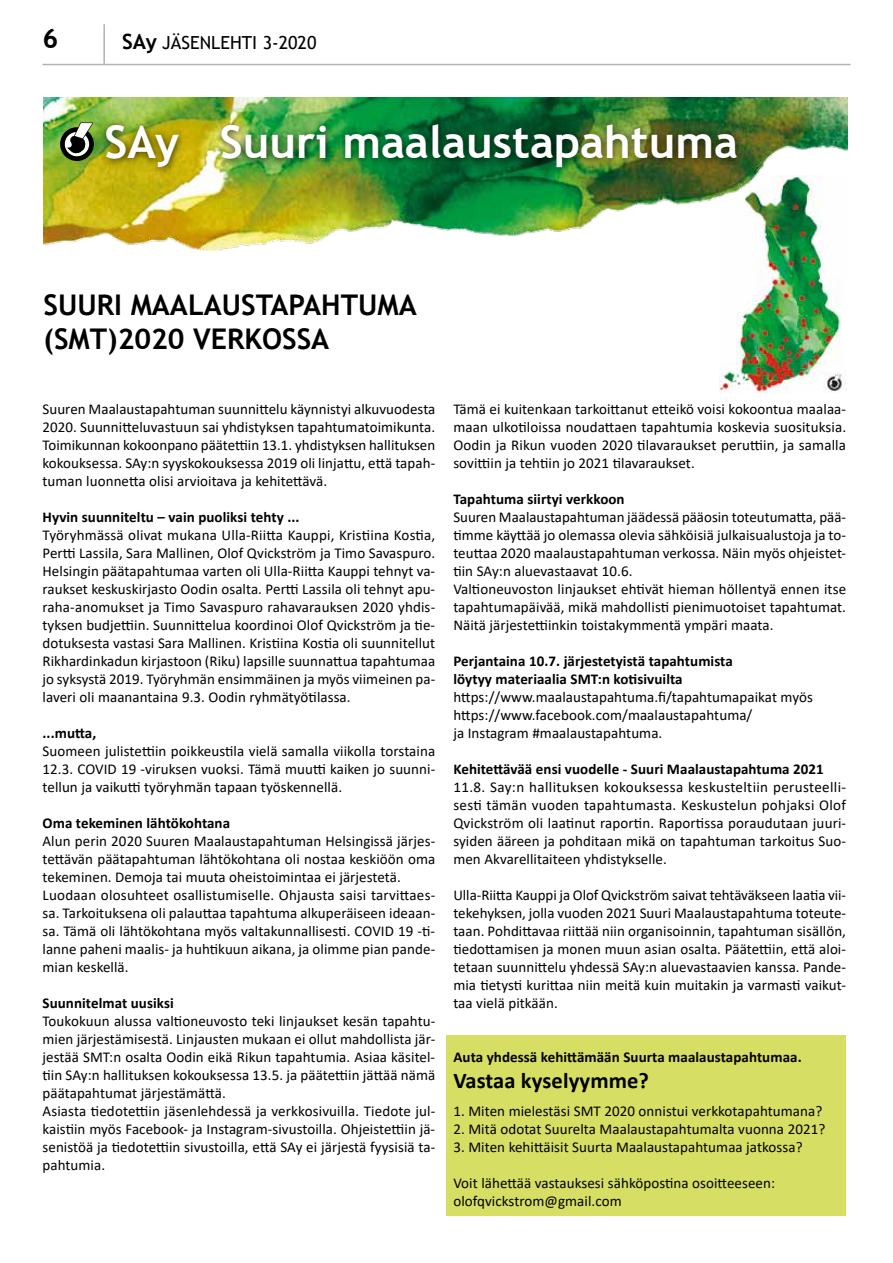
<style>
.page{position:relative;width:893px;height:1263px;background:#fff}
.page>*{position:absolute;margin:0;border:0;box-sizing:border-box;transform-origin:0 0}
.t1{font:700 45px "Trebuchet MS";color:#fff}
.t2{font:700 28.5px/34.2px "Trebuchet MS";color:#000}
.t3{font:700 27px "Trebuchet MS";color:#000}
.t4{font:700 22.5px "Calibri";letter-spacing:.005em;color:#000}
.t5{font:18px "Trebuchet MS";color:#000}
.t6{font:15px/18px "Calibri";letter-spacing:.005em;color:#000;text-align:justify}
.t7{font:700 15px/18px "Calibri";letter-spacing:.005em;color:#000}
.s1{font-weight:700;font-size:21px}
</style>
<div class="page">
<div style="left:446px;top:1035px;width:400px;height:181px;background:#d6de64"></div>
<img style="left:720px;top:252px;width:122px;height:141px">
<img style="left:44px;top:98px;width:803px;height:154px">
<hr style="left:43px;top:64px;width:807px;height:1px;background:#b3b2b2">
<hr style="left:103px;top:24px;width:2px;height:40px;background:#b3b2b2">
<div style="left:100px;top:119px;width:645px;height:58px;background:#000;opacity:.75"></div>
<svg style="left:60px;top:123px;width:34px;height:38px"></svg>
<h3 class="t3" style="left:43px;top:22px;width:17px">6</h3>
<p class="t5" style="left:122px;top:31px;width:196px"><span class="s1">SAy</span> JÄSENLEHTI 3-2020</p>
<h1 class="t1" style="left:105px;top:114px;width:635px">SAy Suuri maalaustapahtuma</h1>
<h2 class="t2" style="left:44px;top:288px;width:375px">SUURI MAALAUSTAPAHTUMA (SMT)2020 VERKOSSA</h2>
<p class="t6" style="left:43px;top:400px;width:394px">Suuren Maalaustapahtuman suunnittelu käynnistyi alkuvuodesta 2020. Suunnitteluvastuun sai yhdistyksen tapahtumatoimikunta.<br>Toimikunnan kokoonpano päätettiin 13.1. yhdistyksen hallituksen kokouksessa. SAy:n syyskokouksessa 2019 oli linjattu, että tapah&shy;tuman luonnetta olisi arvioitava ja kehitettävä.</p>
<p class="t7" style="left:43px;top:508px;width:259px">Hyvin suunniteltu – vain puoliksi tehty ...</p>
<p class="t6" style="left:43px;top:526px;width:394px">Työryhmässä olivat mukana Ulla-Riitta Kauppi, Kristiina Kostia, Pertti Lassila, Sara Mallinen, Olof Qvickström ja Timo Savaspuro.<br>Helsingin päätapahtumaa varten oli Ulla-Riitta Kauppi tehnyt va&shy;raukset keskuskirjasto Oodin osalta. Pertti Lassila oli tehnyt apu&shy;raha-anomukset ja Timo Savaspuro rahavarauksen 2020 yhdis&shy;tyksen budjettiin. Suunnittelua koordinoi Olof Qvickström ja tie&shy;dotuksesta vastasi Sara Mallinen. Kristiina Kostia oli suunnitellut Rikhardinkadun kirjastoon (Riku) lapsille suunnattua tapahtumaa jo syksystä 2019. Työryhmän ensimmäinen ja myös viimeinen pa&shy;laveri oli maanantaina 9.3. Oodin ryhmätyötilassa.</p>
<p class="t7" style="left:43px;top:724px;width:55px">...mutta,</p>
<p class="t6" style="left:43px;top:742px;width:394px">Suomeen julistettiin poikkeustila vielä samalla viikolla torstaina 12.3. COVID 19 -viruksen vuoksi. Tämä muutti kaiken jo suunni&shy;tellun ja vaikutti työryhmän tapaan työskennellä.</p>
<p class="t7" style="left:43px;top:814px;width:189px">Oma tekeminen lähtökohtana</p>
<p class="t6" style="left:43px;top:832px;width:394px;text-align:left">Alun perin 2020 Suuren Maalaustapahtuman Helsingissä järjes&shy;tettävän päätapahtuman lähtökohtana oli nostaa keskiöön oma tekeminen. Demoja tai muuta oheistoimintaa ei järjestetä.<br>Luodaan olosuhteet osallistumiselle. Ohjausta saisi tarvittaes&shy;sa. Tarkoituksena oli palauttaa tapahtuma alkuperäiseen ideaan&shy;sa. Tämä oli lähtökohtana myös valtakunnallisesti. COVID 19 -ti&shy;lanne paheni maalis- ja huhtikuun aikana, ja olimme pian pande&shy;mian keskellä.</p>
<p class="t7" style="left:43px;top:994px;width:133px">Suunnitelmat uusiksi</p>
<p class="t6" style="left:43px;top:1012px;width:394px;text-align:left">Toukokuun alussa valtioneuvosto teki linjaukset kesän tapahtu&shy;mien järjestämisestä. Linjausten mukaan ei ollut mahdollista jär&shy;jestää SMT:n osalta Oodin eikä Rikun tapahtumia. Asiaa käsitel&shy;tiin SAy:n hallituksen kokouksessa 13.5. ja päätettiin jättää nämä päätapahtumat järjestämättä.<br>Asiasta tiedotettiin jäsenlehdessä ja verkkosivuilla. Tiedote jul&shy;kaistiin myös Facebook- ja Instagram-sivustoilla. Ohjeistettiin jä&shy;senistöä ja tiedotettiin sivustoilla, että SAy ei järjestä fyysisiä ta&shy;pahtumia.</p>
<p class="t6" style="left:453px;top:400px;width:394px">Tämä ei kuitenkaan tarkoittanut etteikö voisi kokoontua maalaa&shy;maan ulkotiloissa noudattaen tapahtumia koskevia suosituksia.<br>Oodin ja Rikun vuoden 2020 tilavaraukset peruttiin, ja samalla sovittiin ja tehtiin jo 2021 tilavaraukset.</p>
<p class="t7" style="left:453px;top:490px;width:173px">Tapahtuma siirtyi verkkoon</p>
<p class="t6" style="left:453px;top:508px;width:394px;text-align:left">Suuren Maalaustapahtuman jäädessä pääosin toteutumatta, pää&shy;timme käyttää jo olemassa olevia sähköisiä julkaisualustoja ja to&shy;teuttaa 2020 maalaustapahtuman verkossa. Näin myös ohjeistet&shy;tiin SAy:n aluevastaavat 10.6.<br>Valtioneuvoston linjaukset ehtivät hieman höllentyä ennen itse tapahtumapäivää, mikä mahdollisti pienimuotoiset tapahtumat.<br>Näitä järjestettiinkin toistakymmentä ympäri maata.</p>
<p class="t7" style="left:453px;top:652px;width:281px">Perjantaina 10.7. järjestetyistä tapahtumista löytyy materiaalia SMT:n kotisivuilta</p>
<p class="t6" style="left:453px;top:688px;width:361px;text-align:left">https://www.maalaustapahtuma.fi/tapahtumapaikat myös https://www.facebook.com/maalaustapahtuma/<br>ja Instagram #maalaustapahtuma.</p>
<p class="t7" style="left:453px;top:760px;width:372px">Kehitettävää ensi vuodelle - Suuri Maalaustapahtuma 2021</p>
<p class="t6" style="left:453px;top:778px;width:394px">11.8. Say:n hallituksen kokouksessa keskusteltiin perusteelli&shy;sesti tämän vuoden tapahtumasta. Keskustelun pohjaksi Olof Qvickström oli laatinut raportin. Raportissa poraudutaan juuri&shy;syiden ääreen ja pohditaan mikä on tapahtuman tarkoitus Suo&shy;men Akvarellitaiteen yhdistykselle.</p>
<p class="t6" style="left:453px;top:886px;width:394px">Ulla-Riitta Kauppi ja Olof Qvickström saivat tehtäväkseen laatia vii&shy;tekehyksen, jolla vuoden 2021 Suuri Maalaustapahtuma toteute&shy;taan. Pohdittavaa riittää niin organisoinnin, tapahtuman sisällön, tiedottamisen ja monen muun asian osalta. Päätettiin, että aloi&shy;tetaan suunnittelu yhdessä SAy:n aluevastaavien kanssa. Pande&shy;mia tietysti kurittaa niin meitä kuin muitakin ja varmasti vaikut&shy;taa vielä pitkään.</p>
<p class="t7" style="left:453px;top:1048px;width:350px">Auta yhdessä kehittämään Suurta maalaustapahtumaa.</p>
<h3 class="t4" style="left:453px;top:1064px;width:197px">Vastaa kyselyymme?</h3>
<p class="t6" style="left:453px;top:1102px;width:370px">1. Miten mielestäsi SMT 2020 onnistui verkkotapahtumana?</p>
<p class="t6" style="left:453px;top:1120px;width:373px">2. Mitä odotat Suurelta Maalaustapahtumalta vuonna 2021?</p>
<p class="t6" style="left:453px;top:1138px;width:351px">3. Miten kehittäisit Suurta Maalaustapahtumaa jatkossa?</p>
<p class="t6" style="left:453px;top:1174px;width:323px">Voit lähettää vastauksesi sähköpostina osoitteeseen: olofqvickstrom@gmail.com</p>
</div>
